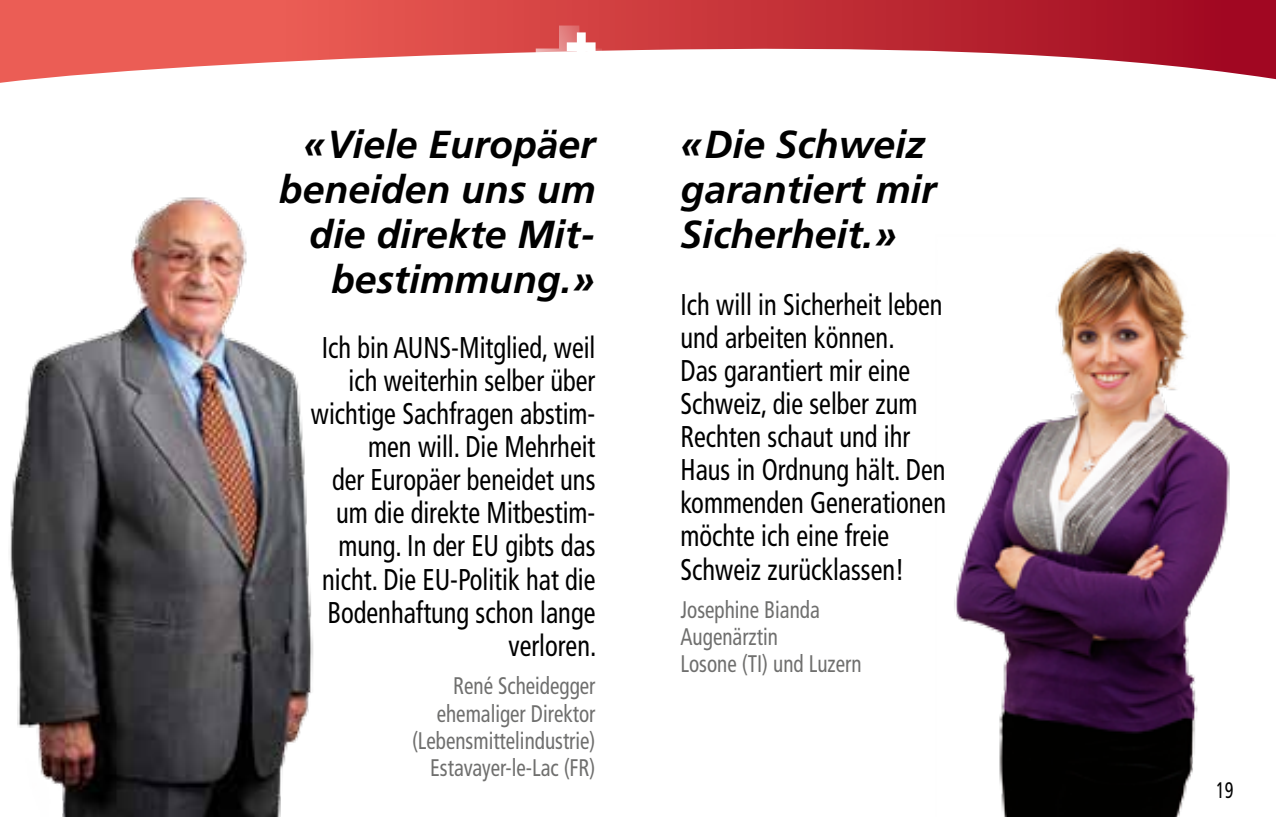
<style>
.page{position:relative;width:1276px;height:817px;background:#fff}
.page>*{position:absolute;margin:0;border:0;box-sizing:border-box;transform-origin:0 0}
.t1{font:italic 700 39px/45px "Frutiger";color:#000}
.t2{font:condensed 30px/33px "Frutiger";color:#000;scale:.88 1}
.t3{font:condensed 24px/27px "Frutiger";color:#6f6f6e;scale:.88 1}
.t4{font:condensed 22.5px "Frutiger";color:#000;scale:.8 1}
</style>
<div class="page">
<img style="left:10px;top:197px;width:303px;height:619px">
<img style="left:954px;top:247px;width:276px;height:569px">
<svg style="left:0;top:0;width:638px;height:83px"></svg>
<svg style="left:536px;top:26px;width:66px;height:57px"></svg>
<svg style="left:638px;top:0;width:638px;height:79px"></svg>
<h1 class="t1" style="left:279px;top:121px;width:318px;text-align:right">«Viele Europäer beneiden uns um die direkte Mit&shy;bestimmung.»</h1>
<p class="t2" style="left:311px;top:331px;width:326px;text-align:right">Ich bin AUNS-Mitglied, weil ich weiterhin selber über wichtige Sachfragen abstim&shy;men will. Die Mehrheit<br>der Europäer beneidet uns um die direkte Mitbestim&shy;mung. In der EU gibts das nicht. Die EU-Politik hat die<br>Bodenhaftung schon lange verloren.</p>
<p class="t3" style="left:412px;top:672px;width:210px;text-align:right">René Scheidegger ehemaliger Direktor (Lebensmittelindustrie)<br>Estavayer-le-Lac (FR)</p>
<h1 class="t1" style="left:680px;top:121px;width:257px">«Die Schweiz garantiert mir<br>Sicherheit.»</h1>
<p class="t2" style="left:680px;top:288px;width:303px">Ich will in Sicherheit leben und arbeiten können.<br>Das garantiert mir eine<br>Schweiz, die selber zum<br>Rechten schaut und ihr<br>Haus in Ordnung hält. Den kommenden Generationen möchte ich eine freie<br>Schweiz zurücklassen!</p>
<p class="t3" style="left:680px;top:596px;width:207px">Josephine Bianda<br>Augenärztin<br>Losone (TI) und Luzern</p>
<p class="t4" style="left:1216px;top:776px;width:23px">19</p>
</div>
